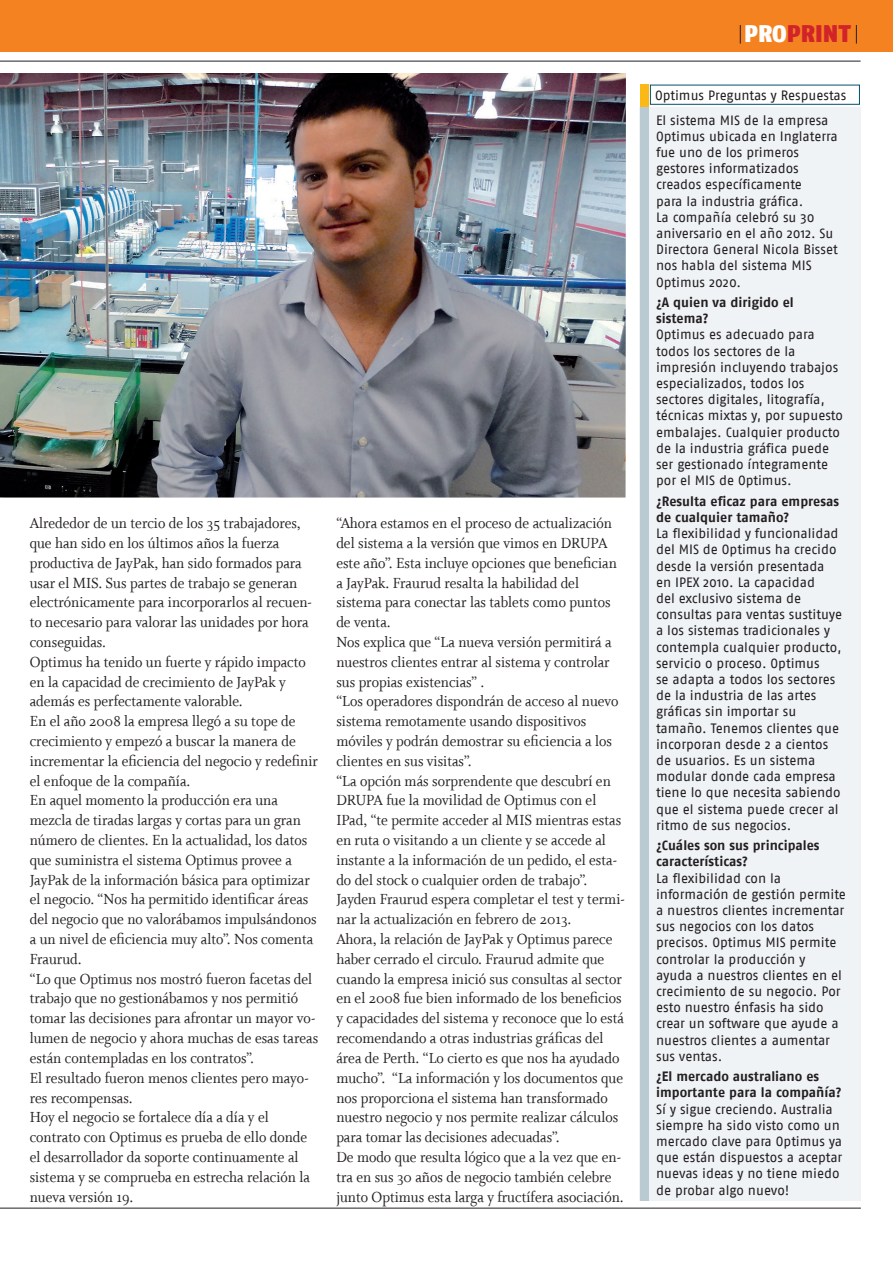
<style>
.page{position:relative;width:893px;height:1263px;background:#fff}
.page>*{position:absolute;margin:0;border:0;box-sizing:border-box;transform-origin:0 0}
.t1{font:900 24px "Fago No";color:#d1232a}
.texto{font:16.5px/19.8px "Whitman Roman Os F";color:#231f20;scale:.94 1}
.lateral{font:13.5px/16.2px "Fago No";color:#231f20}
.titular_lateral{font:700 13.5px/16.2px "Fago No";color:#231f20}
.s1{color:#fff}
</style>
<div class="page">
<div style="left:0;top:0;width:893px;height:52px;background:#f58220"></div>
<svg style="left:856px;top:25px;width:1px;height:19px"></svg>
<svg style="left:740px;top:25px;width:1px;height:19px"></svg>
<img style="left:0;top:73px;width:626px;height:424px">
<div style="left:640px;top:107px;width:221px;height:1093px;background:#f0f3f6"></div>
<div style="left:640px;top:85px;width:8px;height:22px;background:#fcb814"></div>
<div style="left:640px;top:107px;width:8px;height:1093px;background:#bacad2"></div>
<div style="left:650px;top:85px;width:210px;height:20px;border:1px solid #00516c"></div>
<hr style="left:0;top:61px;width:861px;height:1px;background:#231f20">
<hr style="left:0;top:1208px;width:861px;height:1px;background:#231f20">
<p class="texto" style="left:30px;top:514px;width:302px">Alrededor de un tercio de los 35 trabajadores, que han sido en los últimos años la fuerza productiva de JayPak, han sido formados para usar el MIS. Sus partes de trabajo se generan electrónicamente para incorporarlos al recuen&shy;to necesario para valorar las unidades por hora conseguidas.</p>
<p class="texto" style="left:30px;top:652px;width:295px">Optimus ha tenido un fuerte y rápido impacto en la capacidad de crecimiento de JayPak y además es perfectamente valorable.</p>
<p class="texto" style="left:30px;top:712px;width:308px">En el año 2008 la empresa llegó a su tope de crecimiento y empezó a buscar la manera de incrementar la eficiencia del negocio y redefinir el enfoque de la compañía.</p>
<p class="texto" style="left:30px;top:791px;width:307px">En aquel momento la producción era una mezcla de tiradas largas y cortas para un gran número de clientes. En la actualidad, los datos que suministra el sistema Optimus provee a JayPak de la información básica para optimizar el negocio. “Nos ha permitido identificar áreas del negocio que no valorábamos impulsándonos a un nivel de eficiencia muy alto”. Nos comenta Fraurud.</p>
<p class="texto" style="left:30px;top:969px;width:308px">“Lo que Optimus nos mostró fueron facetas del trabajo que no gestionábamos y nos permitió tomar las decisiones para afrontar un mayor vo&shy;lumen de negocio y ahora muchas de esas tareas están contempladas en los contratos”.</p>
<p class="texto" style="left:30px;top:1068px;width:298px">El resultado fueron menos clientes pero mayo&shy;res recompensas.</p>
<p class="texto" style="left:30px;top:1108px;width:300px">Hoy el negocio se fortalece día a día y el contrato con Optimus es prueba de ello donde el desarrollador da soporte continuamente al sistema y se comprueba en estrecha relación la nueva versión 19.</p>
<p class="texto" style="left:336px;top:514px;width:300px">“Ahora estamos en el proceso de actualización del sistema a la versión que vimos en DRUPA este año”. Esta incluye opciones que benefician a JayPak. Fraurud resalta la habilidad del sistema para conectar las tablets como puntos de venta.</p>
<p class="texto" style="left:336px;top:632px;width:294px;text-align:justify">Nos explica que “La nueva versión permitirá a nuestros clientes entrar al sistema y controlar sus propias existencias” .</p>
<p class="texto" style="left:336px;top:692px;width:302px">“Los operadores dispondrán de acceso al nuevo sistema remotamente usando dispositivos móviles y podrán demostrar su eficiencia a los clientes en sus visitas”.</p>
<p class="texto" style="left:336px;top:771px;width:305px">“La opción más sorprendente que descubrí en DRUPA fue la movilidad de Optimus con el IPad, “te permite acceder al MIS mientras estas en ruta o visitando a un cliente y se accede al instante a la información de un pedido, el esta&shy;do del stock o cualquier orden de trabajo”.</p>
<p class="texto" style="left:336px;top:890px;width:308px">Jayden Fraurud espera completar el test y termi&shy;nar la actualización en febrero de 2013.</p>
<p class="texto" style="left:336px;top:929px;width:308px">Ahora, la relación de JayPak y Optimus parece haber cerrado el circulo. Fraurud admite que cuando la empresa inició sus consultas al sector en el 2008 fue bien informado de los beneficios y capacidades del sistema y reconoce que lo está recomendando a otras industrias gráficas del área de Perth. “Lo cierto es que nos ha ayudado mucho”. “La información y los documentos que nos proporciona el sistema han transformado nuestro negocio y nos permite realizar cálculos para tomar las decisiones adecuadas”.</p>
<p class="texto" style="left:336px;top:1147px;width:307px">De modo que resulta lógico que a la vez que en&shy;tra en sus 30 años de negocio también celebre junto Optimus esta larga y fructífera asociación.</p>
<p class="t1" style="left:744px;top:19px;width:108px"><span class="s1">PRO</span>PRINT</p>
<p class="lateral" style="left:655px;top:87px;width:193px">Optimus Preguntas y Respuestas</p>
<p class="lateral" style="left:656px;top:112px;width:183px">El sistema MIS de la empresa<br>Optimus ubicada en Inglaterra fue uno de los primeros gestores informatizados creados específicamente<br>para la industria gráfica.<br>La compañía celebró su 30 aniversario en el año 2012. Su<br>Directora General Nicola Bisset nos habla del sistema MIS<br>Optimus 2020.</p>
<p class="titular_lateral" style="left:656px;top:294px;width:139px">¿A quien va dirigido el sistema?</p>
<p class="lateral" style="left:656px;top:326px;width:189px">Optimus es adecuado para todos los sectores de la impresión incluyendo trabajos especializados, todos los sectores digitales, litografía, técnicas mixtas y, por supuesto embalajes. Cualquier producto de la industria gráfica puede ser gestionado íntegramente por el MIS de Optimus.</p>
<p class="titular_lateral" style="left:656px;top:493px;width:185px">¿Resulta eficaz para empresas de cualquier tamaño?</p>
<p class="lateral" style="left:656px;top:525px;width:188px">La flexibilidad y funcionalidad del MIS de Optimus ha crecido desde la versión presentada en IPEX 2010. La capacidad<br>del exclusivo sistema de consultas para ventas sustituye a los sistemas tradicionales y contempla cualquier producto, servicio o proceso. Optimus<br>se adapta a todos los sectores de la industria de las artes gráficas sin importar su tamaño. Tenemos clientes que incorporan desde 2 a cientos de usuarios. Es un sistema modular donde cada empresa tiene lo que necesita sabiendo que el sistema puede crecer al ritmo de sus negocios.</p>
<p class="titular_lateral" style="left:656px;top:837px;width:165px">¿Cuáles son sus principales características?</p>
<p class="lateral" style="left:656px;top:870px;width:191px">La flexibilidad con la información de gestión permite a nuestros clientes incrementar sus negocios con los datos precisos. Optimus MIS permite controlar la producción y<br>ayuda a nuestros clientes en el crecimiento de su negocio. Por esto nuestro énfasis ha sido crear un software que ayude a nuestros clientes a aumentar sus ventas.</p>
<p class="titular_lateral" style="left:656px;top:1068px;width:187px">¿El mercado australiano es importante para la compañía?</p>
<p class="lateral" style="left:656px;top:1101px;width:188px">Sí y sigue creciendo. Australia siempre ha sido visto como un mercado clave para Optimus ya que están dispuestos a aceptar nuevas ideas y no tiene miedo de probar algo nuevo!</p>
</div>
